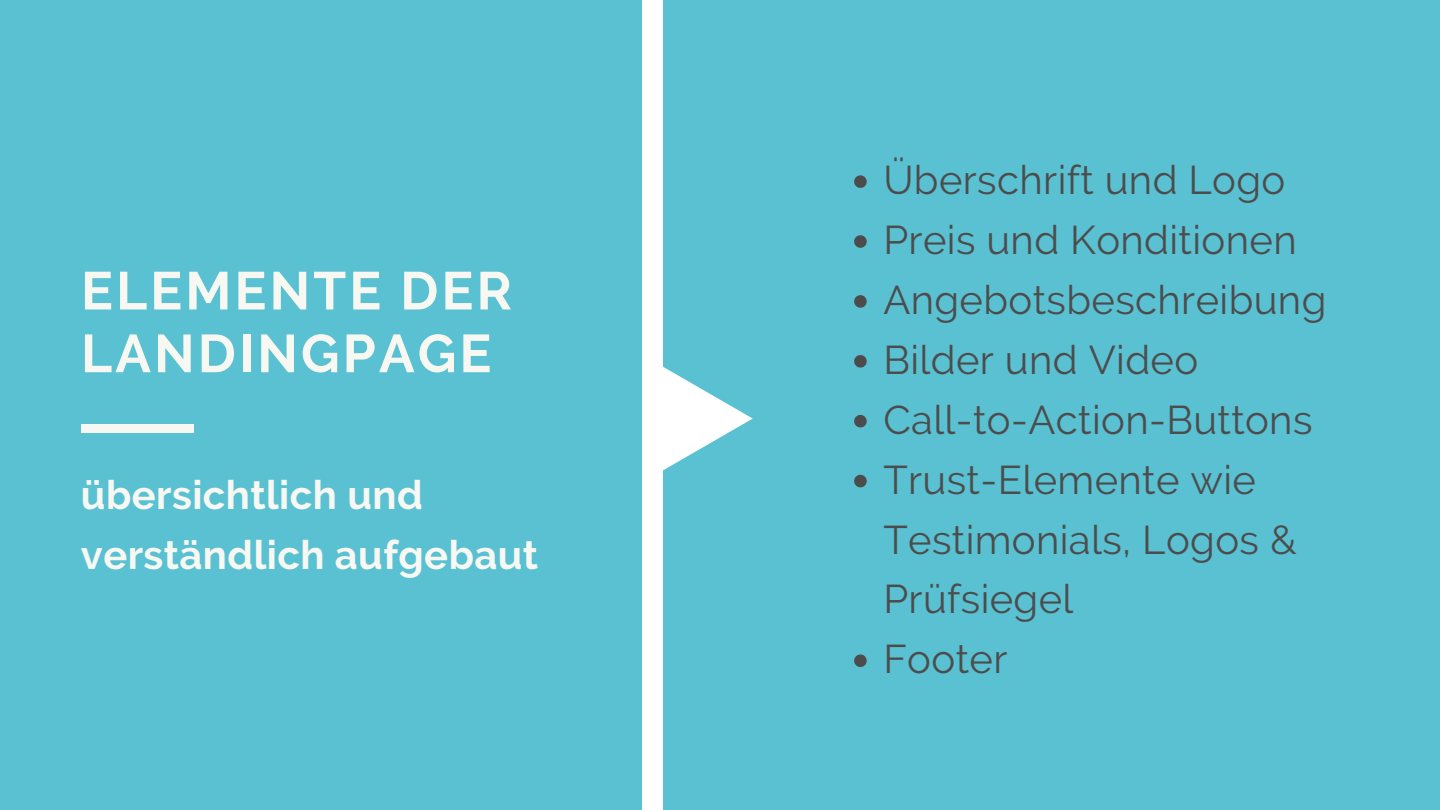
<style>
.page{position:relative;width:1440px;height:810px;background:#fff}
.page>*{position:absolute;margin:0;border:0;box-sizing:border-box;transform-origin:0 0}
.t1{font:700 53.2px/62.7px "Raleway";letter-spacing:.06em;color:#f8f8f3}
.t2{font:40px/59.9px "Raleway";letter-spacing:.01em;color:#4d4c4c}
.t3{font:700 40px/59.9px "Raleway";letter-spacing:.01em;color:#f8f8f3}
</style>
<div class="page">
<div style="left:664px;top:0;width:776px;height:810px;background:#59c1d2"></div>
<svg style="left:641px;top:252px;width:112px;height:333px"></svg>
<div style="left:0;top:0;width:641px;height:810px;background:#59c1d2"></div>
<div style="left:81px;top:424px;width:112px;height:8px;background:#f8f8f3"></div>
<svg style="left:854px;top:175px;width:13px;height:13px"></svg>
<svg style="left:854px;top:235px;width:13px;height:13px"></svg>
<svg style="left:854px;top:295px;width:13px;height:13px"></svg>
<svg style="left:854px;top:355px;width:13px;height:13px"></svg>
<svg style="left:854px;top:415px;width:13px;height:12px"></svg>
<svg style="left:854px;top:475px;width:13px;height:12px"></svg>
<svg style="left:854px;top:654px;width:13px;height:13px"></svg>
<h1 class="t1" style="left:81px;top:260px;width:432px">ELEMENTE DER<br>LANDINGPAGE</h1>
<p class="t3" style="left:81px;top:465px;width:459px">übersichtlich und verständlich aufgebaut</p>
<p class="t2" style="left:883px;top:150px;width:445px">Überschrift und Logo<br>Preis und Konditionen<br>Angebotsbeschreibung<br>Bilder und Video<br>Call-to-Action-Buttons<br>Trust-Elemente wie<br>Testimonials, Logos &amp;<br>Prüfsiegel<br>Footer</p>
</div>
